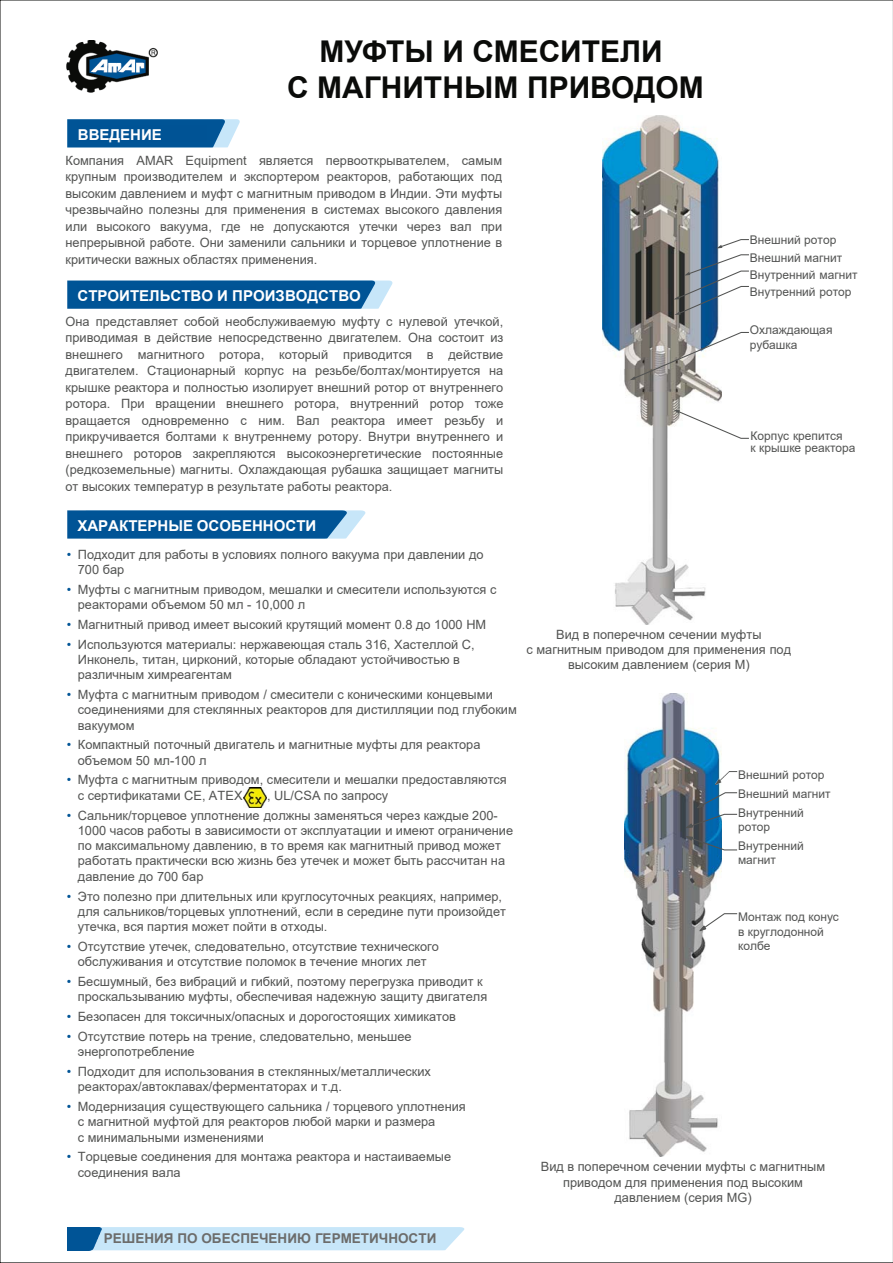
<style>
.page{position:relative;width:893px;height:1263px;background:#fff}
.page>*{position:absolute;margin:0;border:0;box-sizing:border-box;transform-origin:0 0}
.t1{font:700 30px/36px "Arial";color:#0a0b09;text-align:center}
.t2{font:700 15px "Arial";color:#fff}
.t3{font:700 13.5px "Arial";color:#6c6c6b}
.t4{font:12.75px/15.3px "Arial";color:#525352}
.t5{font:12px/14.4px "Arial";color:#525352}
.s1{color:#005496}
</style>
<div class="page">
<img style="left:244px;top:788px;width:23px;height:20px">
<img style="left:624px;top:694px;width:97px;height:463px">
<img style="left:715px;top:772px;width:22px;height:12px">
<svg style="left:685px;top:792px;width:53px;height:36px"></svg>
<svg style="left:685px;top:836px;width:53px;height:15px"></svg>
<svg style="left:698px;top:913px;width:40px;height:19px"></svg>
<img style="left:602px;top:115px;width:119px;height:509px">
<svg style="left:673px;top:239px;width:76px;height:76px"></svg>
<svg style="left:629px;top:331px;width:120px;height:49px"></svg>
<svg style="left:673px;top:410px;width:76px;height:29px"></svg>
<svg style="left:67px;top:119px;width:173px;height:28px;background:#2f75ac"></svg>
<svg style="left:67px;top:281px;width:325px;height:28px;background:#1d69a3"></svg>
<svg style="left:67px;top:510px;width:298px;height:29px;background:#226ca5"></svg>
<div style="left:78px;top:125px;width:129px;height:16px;background:#005395"></div>
<div style="left:77px;top:287px;width:239px;height:16px;background:#005395"></div>
<div style="left:77px;top:516px;width:144px;height:16px;background:#005395"></div>
<img style="left:67px;top:40px;width:91px;height:53px">
<div style="left:101px;top:1227px;width:363px;height:23px;background:#c7e6f9"></div>
<img style="left:67px;top:1227px;width:34px;height:23px">
<p class="t1" style="left:287px;top:34px;width:418px">МУФТЫ И СМЕСИТЕЛИ<br>С МАГНИТНЫМ ПРИВОДОМ</p>
<p class="t2" style="left:78px;top:124px;width:86px">ВВЕДЕНИЕ</p>
<p class="t4" style="left:66px;top:152px;width:438px;line-height:16.5px;text-align:justify">Компания AMAR Equipment является первооткрывателем, самым крупным производителем и экспортером реакторов, работающих под высоким давлением и муфт с магнитным приводом в Индии. Эти муфты чрезвычайно полезны для применения в системах высокого давления или высокого вакуума, где не допускаются утечки через вал при непрерывной работе. Они заменили сальники и торцевое уплотнение в критически важных областях применения.</p>
<p class="t2" style="left:77px;top:285px;width:285px">СТРОИТЕЛЬСТВО И ПРОИЗВОДСТВО</p>
<p class="t4" style="left:66px;top:313px;width:439px;line-height:16.5px;text-align:justify">Она представляет собой необслуживаемую муфту с нулевой утечкой, приводимая в действие непосредственно двигателем. Она состоит из внешнего магнитного ротора, который приводится в действие двигателем. Стационарный корпус на резьбе/болтах/монтируется на крышке реактора и полностью изолирует внешний ротор от внутреннего ротора. При вращении внешнего ротора, внутренний ротор тоже вращается одновременно с ним. Вал реактора имеет резьбу и прикручивается болтами к внутреннему ротору. Внутри внутреннего и внешнего роторов закрепляются высокоэнергетические постоянные (редкоземельные) магниты. Охлаждающая рубашка защищает магниты от высоких температур в результате работы реактора.</p>
<p class="t2" style="left:77px;top:515px;width:240px">ХАРАКТЕРНЫЕ ОСОБЕННОСТИ</p>
<p class="t4" style="left:78px;top:546px;width:407px;text-indent:-11px"><span class="s1">•</span> Подходит для работы в условиях полного вакуума при давлении до<br>700 бар</p>
<p class="t4" style="left:78px;top:581px;width:420px;text-indent:-11px"><span class="s1">•</span> Муфты с магнитным приводом, мешалки и смесители используются с реакторами объемом 50 мл - 10,000 л</p>
<p class="t4" style="left:67px;top:617px;width:421px"><span class="s1">•</span> Магнитный привод имеет высокий крутящий момент 0.8 до 1000 НМ</p>
<p class="t4" style="left:78px;top:636px;width:398px;text-indent:-11px"><span class="s1">•</span> Используются материалы: нержавеющая сталь 316, Хастеллой C,<br>Инконель, титан, цирконий, которые обладают устойчивостью в различным химреагентам</p>
<p class="t4" style="left:78px;top:687px;width:440px;text-indent:-11px"><span class="s1">•</span> Муфта с магнитным приводом / смесители с коническими концевыми соединениями для стеклянных реакторов для дистилляции под глубоким вакуумом</p>
<p class="t4" style="left:78px;top:737px;width:404px;text-indent:-11px"><span class="s1">•</span> Компактный поточный двигатель и магнитные муфты для реактора объемом 50 мл-100 л</p>
<p class="t4" style="left:78px;top:772px;width:430px;text-indent:-11px"><span class="s1">•</span> Муфта с магнитным приводом, смесители и мешалки предоставляются с сертификатами CE, ATEX</p>
<p class="t4" style="left:267px;top:787px;width:123px">, UL/CSA по запросу</p>
<p class="t4" style="left:78px;top:807px;width:437px;text-indent:-11px"><span class="s1">•</span> Сальник/торцевое уплотнение должны заменяться через каждые 200- 1000 часов работы в зависимости от эксплуатации и имеют ограничение по максимальному давлению, в то время как магнитный привод может работать практически всю жизнь без утечек и может быть рассчитан на давление до 700 бар</p>
<p class="t4" style="left:78px;top:888px;width:429px;text-indent:-11px"><span class="s1">•</span> Это полезно при длительных или круглосуточных реакциях, например, для сальников/торцевых уплотнений, если в середине пути произойдет утечка, вся партия может пойти в отходы.</p>
<p class="t4" style="left:67px;top:939px;width:373px;text-align:center"><span class="s1">•</span> Отсутствие утечек, следовательно, отсутствие технического обслуживания и отсутствие поломок в течение многих лет</p>
<p class="t4" style="left:78px;top:974px;width:411px;text-indent:-11px"><span class="s1">•</span> Бесшумный, без вибраций и гибкий, поэтому перегрузка приводит к проскальзыванию муфты, обеспечивая надежную защиту двигателя</p>
<p class="t4" style="left:67px;top:1009px;width:390px"><span class="s1">•</span> Безопасен для токсичных/опасных и дорогостоящих химикатов</p>
<p class="t4" style="left:78px;top:1029px;width:335px;text-indent:-11px"><span class="s1">•</span> Отсутствие потерь на трение, следовательно, меньшее энергопотребление</p>
<p class="t4" style="left:78px;top:1064px;width:354px;text-indent:-11px"><span class="s1">•</span> Подходит для использования в стеклянных/металлических реакторах/автоклавах/ферментаторах и т.д.</p>
<p class="t4" style="left:78px;top:1099px;width:389px;text-indent:-11px"><span class="s1">•</span> Модернизация существующего сальника / торцевого уплотнения с магнитной муфтой для реакторов любой марки и размера<br>с минимальными изменениями</p>
<p class="t4" style="left:78px;top:1149px;width:375px;text-indent:-11px"><span class="s1">•</span> Торцевые соединения для монтажа реактора и настаиваемые соединения вала</p>
<p class="t5" style="left:750px;top:233px;width:88px">Внешний ротор</p>
<p class="t5" style="left:750px;top:250px;width:94px">Внешний магнит</p>
<p class="t5" style="left:750px;top:268px;width:109px">Внутренний магнит</p>
<p class="t5" style="left:750px;top:285px;width:103px">Внутренний ротор</p>
<p class="t5" style="left:750px;top:323px;width:84px">Охлаждающая рубашка</p>
<p class="t5" style="left:750px;top:430px;width:106px;line-height:12px">Корпус крепится<br>к крышке реактора</p>
<p class="t4" style="left:526px;top:627px;width:266px;text-align:center">Вид в поперечном сечении муфты<br>с магнитным приводом для применения под высоким давлением (серия M)</p>
<p class="t5" style="left:738px;top:767px;width:88px">Внешний ротор</p>
<p class="t5" style="left:738px;top:786px;width:94px">Внешний магнит</p>
<p class="t5" style="left:738px;top:805px;width:67px">Внутренний ротор</p>
<p class="t5" style="left:738px;top:838px;width:67px">Внутренний магнит</p>
<p class="t5" style="left:738px;top:910px;width:102px">Монтаж под конус в круглодонной колбе</p>
<p class="t4" style="left:540px;top:1159px;width:286px;text-align:center">Вид в поперечном сечении муфты с магнитным приводом для применения под высоким давлением (серия MG)</p>
<p class="t3" style="left:104px;top:1229px;width:334px">РЕШЕНИЯ ПО ОБЕСПЕЧЕНИЮ ГЕРМЕТИЧНОСТИ</p>
</div>
